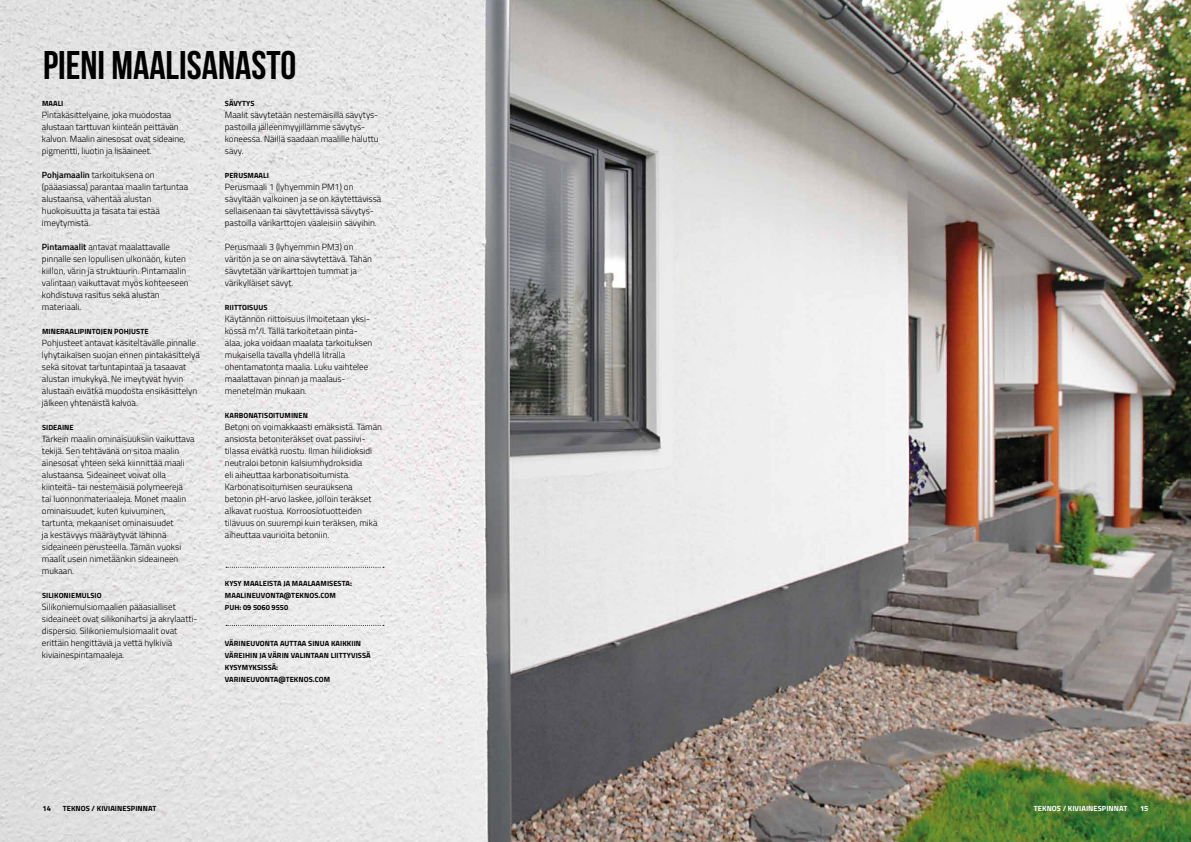
<style>
.page{position:relative;width:1191px;height:842px;background:#fff}
.page>*{position:absolute;margin:0;border:0;box-sizing:border-box;transform-origin:0 0}
.t1{font:700 40px "Bebas Neue";color:#000}
.t2{font:300 9px/12px "Titillium";color:#000}
.t3{font:700 7.5px/12px "Titillium";letter-spacing:.01em;color:#000}
.t4{font:700 7.5px "Titillium";letter-spacing:.01em;color:#fff}
.s1{font-weight:600}
</style>
<div class="page">
<img style="left:0;top:0;width:1191px;height:842px">
<svg style="left:226px;top:567px;width:158px;height:1px"></svg>
<svg style="left:226px;top:625px;width:158px;height:1px"></svg>
<h1 class="t1" style="left:43px;top:43px;width:255px">PIENI MAALISANASTO</h1>
<p class="t3" style="left:225px;top:97px;width:31px">SÄVYTYS</p>
<p class="t2" style="left:225px;top:109px;width:155px">Maalit sävytetään nestemäisillä sävytys&shy;pastoilla jälleenmyyjillämme sävytys&shy;koneessa. Näillä saadaan maalille haluttu sävy.</p>
<p class="t3" style="left:225px;top:169px;width:46px">PERUSMAALI</p>
<p class="t2" style="left:225px;top:181px;width:158px">Perusmaali 1 (lyhyemmin PM1) on sävyltään valkoinen ja se on käytettävissä sellaisenaan tai sävytettävissä sävytys&shy;pastoilla värikarttojen vaaleisiin sävyihin.</p>
<p class="t2" style="left:225px;top:241px;width:149px">Perusmaali 3 (lyhyemmin PM3) on väritön ja se on aina sävytettävä. Tähän sävytetään värikarttojen tummat ja värikylläiset sävyt.</p>
<p class="t3" style="left:225px;top:301px;width:44px">RIITTOISUUS</p>
<p class="t2" style="left:225px;top:313px;width:149px">Käytännön riittoisuus ilmoitetaan yksi&shy;kössä m²/l. Tällä tarkoitetaan pinta&shy;alaa, joka voidaan maalata tarkoituksen mukaisella tavalla yhdellä litralla ohentamatonta maalia. Luku vaihtelee maalattavan pinnan ja maalaus&shy;menetelmän mukaan.</p>
<p class="t3" style="left:225px;top:409px;width:85px">KARBONATISOITUMINEN</p>
<p class="t2" style="left:225px;top:421px;width:159px">Betoni on voimakkaasti emäksistä. Tämän ansiosta betoniteräkset ovat passiivi&shy;tilassa eivätkä ruostu. Ilman hiilidioksidi neutraloi betonin kalsiumhydroksidia<br>eli aiheuttaa karbonatisoitumista.<br>Karbonatisoitumisen seurauksena betonin pH-arvo laskee, jolloin teräkset alkavat ruostua. Korroosiotuotteiden tilavuus on suurempi kuin teräksen, mikä aiheuttaa vaurioita betoniin.</p>
<p class="t3" style="left:42px;top:97px;width:23px">MAALI</p>
<p class="t2" style="left:42px;top:109px;width:145px">Pintakäsittelyaine, joka muodostaa alustaan tarttuvan kiinteän peittävän kalvon. Maalin ainesosat ovat sideaine, pigmentti, liuotin ja lisäaineet.</p>
<p class="t2" style="left:42px;top:169px;width:148px"><span class="s1">Pohjamaalin</span> tarkoituksena on (pääasiassa) parantaa maalin tartuntaa alustaansa, vähentää alustan huokoisuutta ja tasata tai estää imeytymistä.</p>
<p class="t2" style="left:42px;top:241px;width:148px"><span class="s1">Pintamaalit</span> antavat maalattavalle pinnalle sen lopullisen ulkonäön, kuten kiillon, värin ja struktuurin. Pintamaalin valintaan vaikuttavat myös kohteeseen kohdistuva rasitus sekä alustan materiaali.</p>
<p class="t3" style="left:42px;top:325px;width:108px">MINERAALIPINTOJEN POHJUSTE</p>
<p class="t2" style="left:42px;top:337px;width:159px">Pohjusteet antavat käsiteltävälle pinnalle lyhytaikaisen suojan ennen pintakäsittelyä sekä sitovat tartuntapintaa ja tasaavat alustan imukykyä. Ne imeytyvät hyvin alustaan eivätkä muodosta ensikäsittelyn jälkeen yhtenäistä kalvoa.</p>
<p class="t3" style="left:42px;top:421px;width:33px">SIDEAINE</p>
<p class="t2" style="left:42px;top:433px;width:154px">Tärkein maalin ominaisuuksiin vaikuttava tekijä. Sen tehtävänä on sitoa maalin ainesosat yhteen sekä kiinnittää maali alustaansa. Sideaineet voivat olla kiinteitä- tai nestemäisiä polymeerejä tai luonnonmateriaaleja. Monet maalin ominaisuudet, kuten kuivuminen, tartunta, mekaaniset ominaisuudet<br>ja kestävyys määräytyvät lähinnä sideaineen perusteella. Tämän vuoksi maalit usein nimetäänkin sideaineen mukaan.</p>
<p class="t3" style="left:42px;top:589px;width:61px">SILIKONIEMULSIO</p>
<p class="t2" style="left:42px;top:601px;width:157px">Silikoniemulsiomaalien pääasialliset sideaineet ovat silikonihartsi ja akrylaatti&shy;dispersio. Silikoniemulsiomaalit ovat erittäin hengittäviä ja vettä hylkiviä kiviainespintamaaleja.</p>
<p class="t3" style="left:225px;top:577px;width:129px">KYSY MAALEISTA JA MAALAAMISESTA:<br>MAALINEUVONTA@TEKNOS.COM<br>PUH: 09 5060 9550</p>
<p class="t3" style="left:225px;top:637px;width:147px">VÄRINEUVONTA AUTTAA SINUA KAIKKIIN<br>VÄREIHIN JA VÄRIN VALINTAAN LIITTYVISSÄ<br>KYSYMYKSISSÄ:<br>VARINEUVONTA@TEKNOS.COM</p>
<p class="t3" style="left:43px;top:802px;width:10px">14</p>
<p class="t3" style="left:63px;top:802px;width:95px">TEKNOS / KIVIAINESPINNAT</p>
<p class="t4" style="left:1034px;top:802px;width:95px">TEKNOS / KIVIAINESPINNAT</p>
<p class="t4" style="left:1140px;top:802px;width:10px">15</p>
</div>
